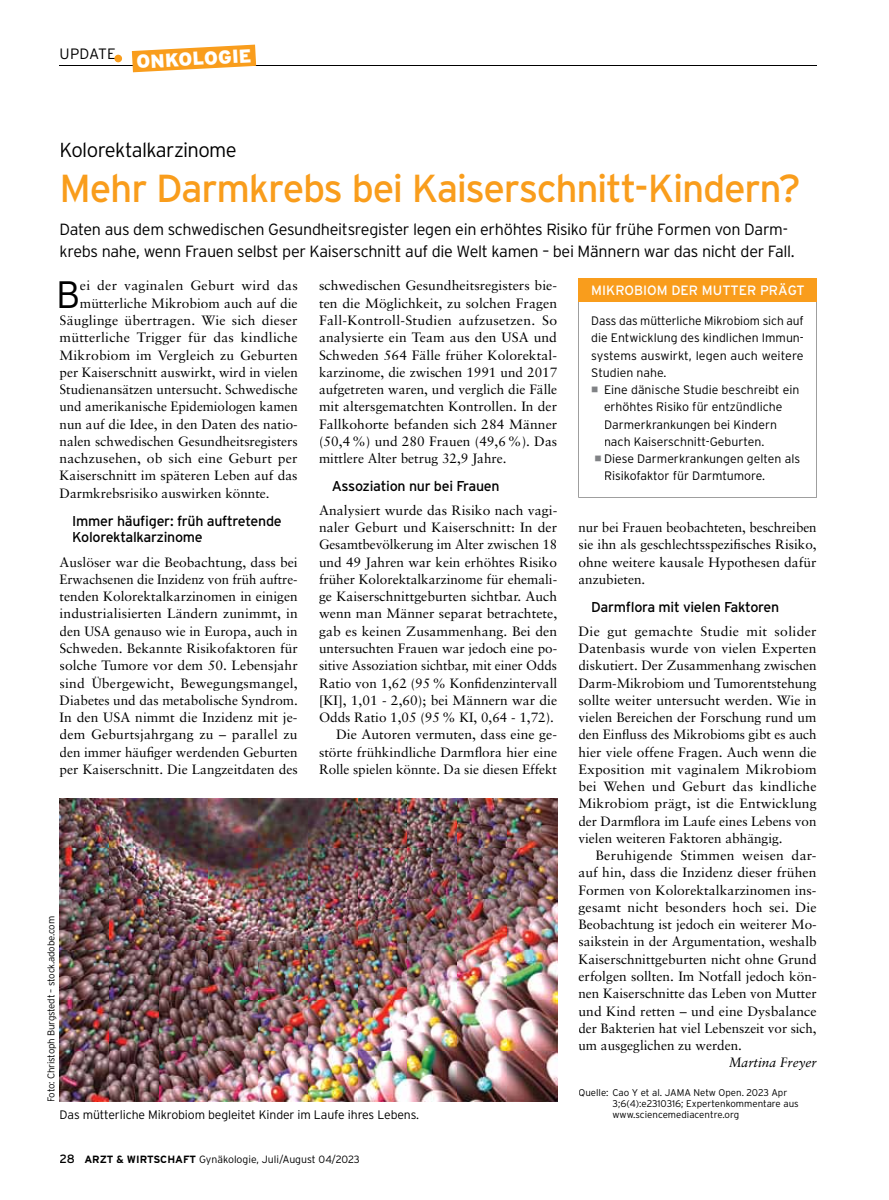
<style>
.page{position:relative;width:889px;height:1200px;background:#fff}
.page>*{position:absolute;margin:0;border:0;box-sizing:border-box;transform-origin:0 0}
.t1{font:39px "Interstate";letter-spacing:-.035em;color:#f99d1c}
.t2{font:300 38.1px "Interstate";color:#000}
.t3{font:300 20.25px "Interstate";letter-spacing:-.03em;color:#000}
.t4{font:900 18.9px "Interstate";color:#fff}
.t5{font:300 16.2px/22.5px "Interstate";letter-spacing:-.02em;color:#000}
.t6{font:300 15px "Interstate";letter-spacing:.01em;color:#000}
.t7{font:14.25px/16.2px "Interstate";letter-spacing:-.02em;color:#000}
.t8{font:13.5px/17.2px "Sabon";color:#000;text-align:justify}
.t9{font:13.5px "Sabon";letter-spacing:.02em;color:#000}
.t10{font:13.5px "Interstate";color:#fff}
.t11{font:italic 13.5px "Sabon";color:#000}
.t12{font:300 12.3px/17.2px "Interstate";color:#000}
.t13{font:300 10.5px "Interstate";color:#000}
.t14{font:300 9.75px/11.2px "Interstate";letter-spacing:-.01em;color:#000}
.s1{color:#808285}
.s2{font-weight:400;font-size:12px}
.s3{font-weight:700}
</style>
<div class="page">
<hr style="left:60px;top:66px;width:756px;height:1px;background:#000">
<svg style="left:132px;top:45px;width:124px;height:27px"></svg>
<svg style="left:114px;top:55px;width:8px;height:7px"></svg>
<img style="left:60px;top:798px;width:497px;height:303px">
<div style="left:578px;top:278px;width:238px;height:24px;background:#f99d1c"></div>
<p class="t6" style="left:60px;top:45px;width:58px">UPDATE</p>
<h3 class="t4" style="left:136px;top:51px;width:117px;rotate:-3deg">ONKOLOGIE</h3>
<h3 class="t3" style="left:60px;top:138px;width:179px">Kolorektalkarzinome</h3>
<h1 class="t1" style="left:60px;top:166px;width:742px">Mehr Darmkrebs bei Kaiserschnitt-Kindern?</h1>
<p class="t5" style="left:60px;top:218px;width:737px">Daten aus dem schwedischen Gesundheitsregister legen ein erhöhtes Risiko für frühe Formen von Darm&shy;krebs nahe, wenn Frauen selbst per Kaiserschnitt auf die Welt kamen – bei Männern war das nicht der Fall.</p>
<h2 class="t2" style="left:56px;top:273px;width:25px">B</h2>
<p class="t9" style="left:80px;top:278px;width:219px">ei der vaginalen Geburt wird das</p>
<p class="t8" style="left:319px;top:277px;width:240px">schwedischen Gesundheitsregisters bie&shy;ten die Möglichkeit, zu solchen Fragen Fall-Kontroll-Studien aufzusetzen. So analysierte ein Team aus den USA und Schweden 564 Fälle früher Kolorektal&shy;karzinome, die zwischen 1991 und 2017 aufgetreten waren, und verglich die Fälle mit altersgematchten Kontrollen. In der Fallkohorte befanden sich 284 Männer (50,4 %) und 280 Frauen (49,6 %). Das mittlere Alter betrug 32,9 Jahre.</p>
<p class="t7" style="left:332px;top:478px;width:169px">Assoziation nur bei Frauen</p>
<p class="t8" style="left:319px;top:501px;width:240px;text-align:right">Analysiert wurde das Risiko nach vagi&shy;naler Geburt und Kaiserschnitt: In der Gesamtbevölkerung im Alter zwischen 18 und 49 Jahren war kein erhöhtes Risiko früher Kolorektalkarzinome für ehemali&shy;ge Kaiserschnittgeburten sichtbar. Auch wenn man Männer separat betrachtete, gab es keinen Zusammenhang. Bei den untersuchten Frauen war jedoch eine po&shy;sitive Assoziation sichtbar, mit einer Odds Ratio von 1,62 (95 % Konfidenzintervall [KI], 1,01 - 2,60); bei Männern war die Odds Ratio 1,05 (95 % KI, 0,64 - 1,72).<br>Die Autoren vermuten, dass eine ge&shy;störte frühkindliche Darmflora hier eine Rolle spielen könnte. Da sie diesen Effekt</p>
<p class="t10" style="left:591px;top:282px;width:215px">MIKROBIOM DER MUTTER PRÄGT</p>
<p class="t8" style="left:80px;top:294px;width:219px">mütterliche Mikrobiom auch auf die</p>
<p class="t8" style="left:60px;top:311px;width:239px">Säuglinge übertragen. Wie sich dieser</p>
<p class="t9" style="left:60px;top:329px;width:240px">mütterliche Trigger für das kindliche</p>
<p class="t8" style="left:60px;top:346px;width:240px">Mikrobiom im Vergleich zu Geburten</p>
<p class="t8" style="left:60px;top:363px;width:240px">per Kaiserschnitt auswirkt, wird in vielen</p>
<p class="t8" style="left:60px;top:380px;width:240px">Studienansätzen untersucht. Schwedische</p>
<p class="t8" style="left:60px;top:398px;width:240px">und amerikanische Epidemiologen kamen</p>
<p class="t8" style="left:60px;top:415px;width:240px">nun auf die Idee, in den Daten des natio-</p>
<p class="t8" style="left:60px;top:432px;width:240px">nalen schwedischen Gesundheitsregisters</p>
<p class="t8" style="left:60px;top:449px;width:239px">nachzusehen, ob sich eine Geburt per</p>
<p class="t8" style="left:60px;top:467px;width:239px">Kaiserschnitt im späteren Leben auf das</p>
<p class="t8" style="left:60px;top:484px;width:212px">Darmkrebsrisiko auswirken könnte.</p>
<p class="t7" style="left:72px;top:512px;width:211px">Immer häufiger: früh auftretende<br>Kolorektalkarzinome</p>
<p class="t8" style="left:60px;top:553px;width:240px">Auslöser war die Beobachtung, dass bei Erwachsenen die Inzidenz von früh auftre&shy;tenden Kolorektalkarzinomen in einigen industrialisierten Ländern zunimmt, in den USA genauso wie in Europa, auch in Schweden. Bekannte Risikofaktoren für solche Tumore vor dem 50. Lebensjahr sind Übergewicht, Bewegungsmangel, Diabetes und das metabolische Syndrom.<br>In den USA nimmt die Inzidenz mit je&shy;dem Geburtsjahrgang zu – parallel zu den immer häufiger werdenden Geburten per Kaiserschnitt. Die Langzeitdaten des</p>
<p class="t12" style="left:591px;top:312px;width:214px;text-align:justify">Dass das mütterliche Mikrobiom sich auf die Entwicklung des kindlichen Immun&shy;systems auswirkt, legen auch weitere Studien nahe.</p>
<p class="t12" style="left:604px;top:381px;width:197px;text-indent:-13px"><span class="s1">■</span> Eine dänische Studie beschreibt ein erhöhtes Risiko für entzündliche Darmerkrankungen bei Kindern nach Kaiserschnitt-Geburten.</p>
<p class="t12" style="left:604px;top:450px;width:198px;text-indent:-10px"><span class="s1">■</span> Diese Darmerkrankungen gelten als<br>Risikofaktor für Darmtumore.</p>
<p class="t8" style="left:578px;top:518px;width:240px">nur bei Frauen beobachteten, beschreiben sie ihn als geschlechtsspezifisches Risiko, ohne weitere kausale Hypothesen dafür anzubieten.</p>
<p class="t7" style="left:591px;top:598px;width:190px">Darmflora mit vielen Faktoren</p>
<p class="t8" style="left:578px;top:622px;width:240px">Die gut gemachte Studie mit solider Datenbasis wurde von vielen Experten diskutiert. Der Zusammenhang zwischen Darm-Mikrobiom und Tumorentstehung sollte weiter untersucht werden. Wie in vielen Bereichen der Forschung rund um den Einfluss des Mikrobioms gibt es auch hier viele offene Fragen. Auch wenn die Exposition mit vaginalem Mikrobiom bei Wehen und Geburt das kindliche Mikrobiom prägt, ist die Entwicklung der Darmflora im Laufe eines Lebens von vielen weiteren Faktoren abhängig.</p>
<p class="t8" style="left:578px;top:846px;width:240px;text-indent:17px">Beruhigende Stimmen weisen dar&shy;auf hin, dass die Inzidenz dieser frühen Formen von Kolorektalkarzinomen ins&shy;gesamt nicht besonders hoch sei. Die Beobachtung ist jedoch ein weiterer Mo&shy;saikstein in der Argumentation, weshalb Kaiserschnittgeburten nicht ohne Grund erfolgen sollten. Im Notfall jedoch kön&shy;nen Kaiserschnitte das Leben von Mutter und Kind retten – und eine Dysbalance der Bakterien hat viel Lebenszeit vor sich, um ausgeglichen zu werden.</p>
<p class="t11" style="left:729px;top:1054px;width:89px">Martina Freyer</p>
<p class="t14" style="left:612px;top:1086px;width:188px;text-indent:-34px">Quelle: Cao Y et al. JAMA Netw Open. 2023 Apr<br>3;6(4):e2310316; Expertenkommentare aus www.sciencemediacentre.org</p>
<p class="t14" style="left:46px;top:1101px;width:187px;rotate:-90deg">Foto: Christoph Burgstedt – stock.adobe.com</p>
<p class="t12" style="left:60px;top:1105px;width:361px">Das mütterliche Mikrobiom begleitet Kinder im Laufe ihres Lebens.</p>
<p class="t13" style="left:60px;top:1152px;width:301px"><span class="s2">28</span> <span class="s3">ARZT &amp; WIRTSCHAFT</span> Gynäkologie, Juli/August 04 / 2023</p>
</div>
